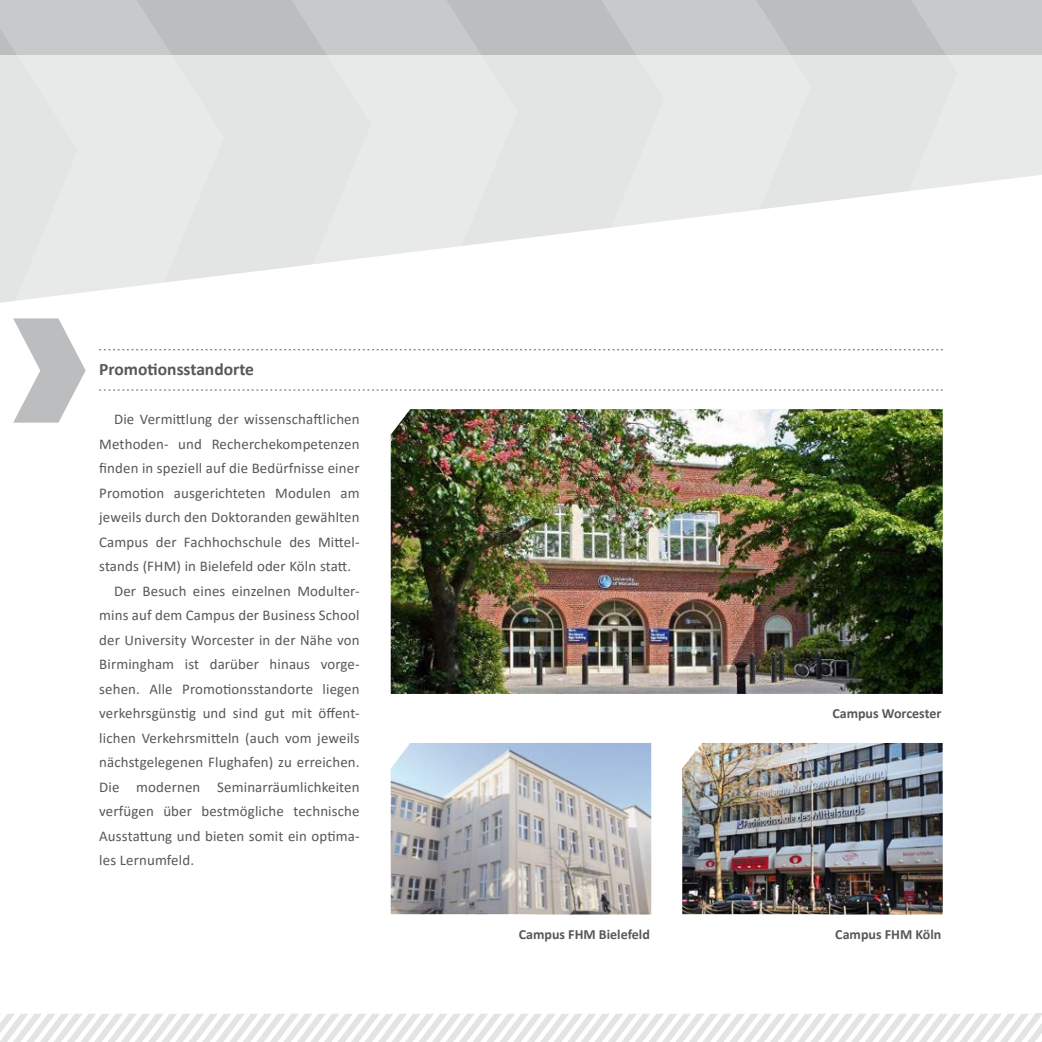
<style>
.page{position:relative;width:1042px;height:1042px;background:#fff}
.page>*{position:absolute;margin:0;border:0;box-sizing:border-box;transform-origin:0 0}
.t1{font:700 17.5px "Calibri";color:#58585a}
.t2{font:14.88px "Calibri";letter-spacing:.01em;color:#58585a}
.t3{font:700 14px "Calibri";color:#58585a}
</style>
<div class="page">
<svg style="left:224px;top:55px;width:631px;height:220px;fill:#e3e4e4"></svg>
<svg style="left:0;top:1013px;width:1042px;height:29px"></svg>
<img style="left:391px;top:743px;width:260px;height:171px">
<svg style="left:99px;top:349px;width:844px;height:1px"></svg>
<svg style="left:99px;top:389px;width:844px;height:1px"></svg>
<div style="left:0;top:0;width:1042px;height:55px;background:#bbbdbe"></div>
<svg style="left:0;top:0;width:224px;height:303px;fill:#e8e9e9"></svg>
<svg style="left:268px;top:0;width:249px;height:275px;fill:#e6e7e7"></svg>
<svg style="left:561px;top:0;width:250px;height:275px;fill:#e8e9e9"></svg>
<svg style="left:855px;top:0;width:187px;height:198px;fill:#e3e4e4"></svg>
<img style="left:682px;top:743px;width:261px;height:171px">
<img style="left:391px;top:409px;width:552px;height:285px">
<svg style="left:13px;top:318px;width:73px;height:105px"></svg>
<p class="t1" style="left:99px;top:357px;width:156px">Promotionsstandorte</p>
<p class="t2" style="left:114px;top:409px;width:247px">Die Vermittlung der wissenschaftlichen</p>
<p class="t2" style="left:99px;top:434px;width:262px">Methoden- und Recherchekompetenzen</p>
<p class="t2" style="left:99px;top:458px;width:262px">finden in speziell auf die Bedürfnisse einer</p>
<p class="t2" style="left:99px;top:483px;width:262px">Promotion ausgerichteten Modulen am</p>
<p class="t2" style="left:99px;top:507px;width:262px">jeweils durch den Doktoranden gewählten</p>
<p class="t2" style="left:99px;top:532px;width:262px">Campus der Fachhochschule des Mittel-</p>
<p class="t2" style="left:99px;top:556px;width:253px">stands (FHM) in Bielefeld oder Köln statt.</p>
<p class="t2" style="left:114px;top:581px;width:247px">Der Besuch eines einzelnen Modulter-</p>
<p class="t2" style="left:99px;top:605px;width:262px">mins auf dem Campus der Business School</p>
<p class="t2" style="left:99px;top:630px;width:262px">der University Worcester in der Nähe von</p>
<p class="t2" style="left:99px;top:654px;width:262px">Birmingham ist darüber hinaus vorge-</p>
<p class="t2" style="left:99px;top:678px;width:262px">sehen. Alle Promotionsstandorte liegen</p>
<p class="t2" style="left:99px;top:703px;width:262px">verkehrsgünstig und sind gut mit öffent-</p>
<p class="t2" style="left:99px;top:727px;width:262px">lichen Verkehrsmitteln (auch vom jeweils</p>
<p class="t2" style="left:99px;top:752px;width:262px">nächstgelegenen Flughafen) zu erreichen.</p>
<p class="t2" style="left:99px;top:776px;width:262px">Die modernen Seminarräumlichkeiten</p>
<p class="t2" style="left:99px;top:801px;width:262px">verfügen über bestmögliche technische</p>
<p class="t2" style="left:99px;top:825px;width:262px">Ausstattung und bieten somit ein optima-</p>
<p class="t2" style="left:99px;top:850px;width:96px">les Lernumfeld.</p>
<p class="t3" style="left:832px;top:704px;width:110px">Campus Worcester</p>
<p class="t3" style="left:519px;top:924px;width:133px">Campus FHM Bielefeld</p>
<p class="t3" style="left:835px;top:924px;width:108px">Campus FHM Köln</p>
</div>
